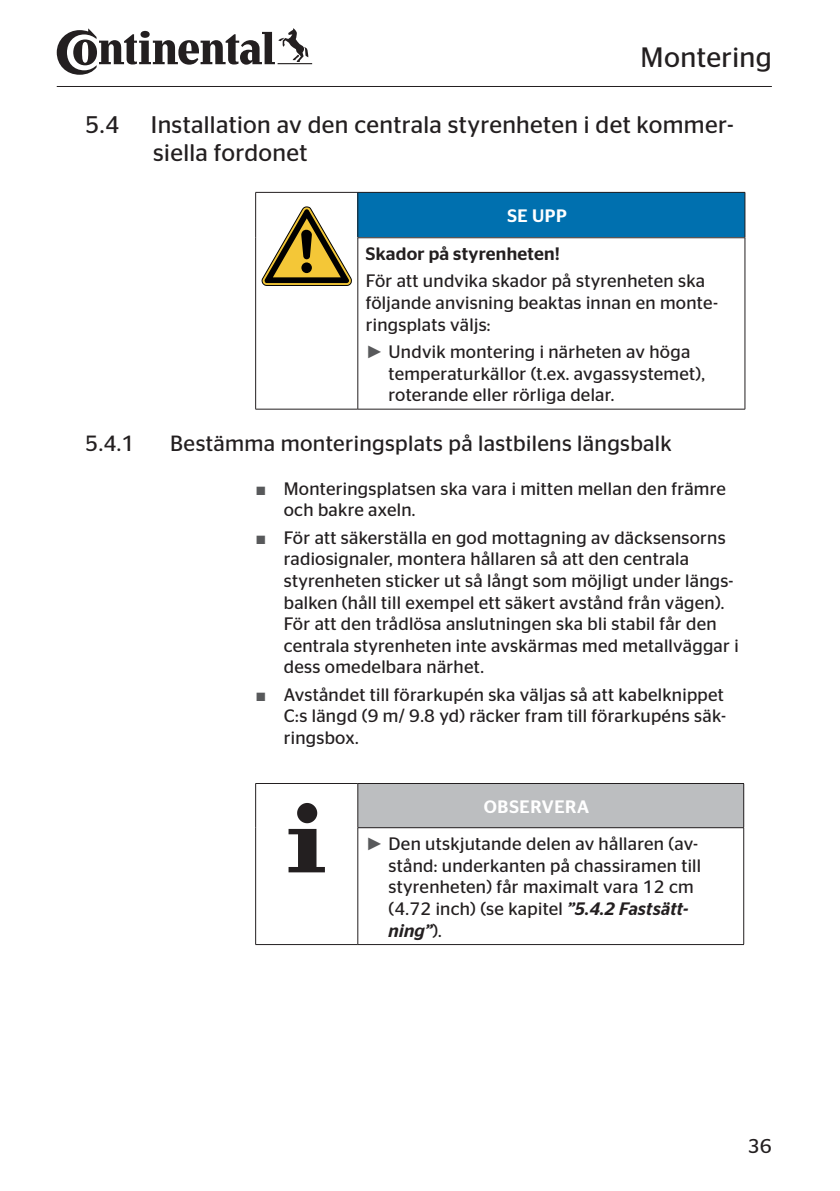
<style>
.page{position:relative;width:840px;height:1191px;background:#fff}
.page>*{position:absolute;margin:0;border:0;box-sizing:border-box;transform-origin:0 0}
.t1{font:28px "Continental Stag Sans";letter-spacing:.015em;color:#231f20}
.t2{font:24px/28.8px "Continental Stag Sans";letter-spacing:.015em;color:#231f20}
.t3{font:22px "Continental Stag Sans";letter-spacing:.015em;color:#231f20}
.t4{font:20px "Continental Stag Sans";color:#231f20}
.t5{font:18px/21.6px "Continental Stag Sans";letter-spacing:.015em;color:#231f20}
.t6{font:500 18px "Continental Stag Sans";letter-spacing:.015em;color:#231f20}
.t7{font:500 18px "Continental Stag Sans";color:#fff}
.s1{font-family:"Arial";color:#58595b}
.s2{font-weight:500;color:#fff}
.s3{font-weight:500;font-style:italic}
</style>
<div class="page">
<hr style="left:57px;top:86px;width:714px;height:1px;background:#231f20">
<svg style="left:57px;top:28px;width:255px;height:47px"></svg>
<div style="left:357px;top:192px;width:387px;height:46px;background:#0070af"></div>
<hr style="left:255px;top:409px;width:102px;height:1px;background:#231f20">
<hr style="left:255px;top:192px;width:102px;height:1px;background:#231f20">
<hr style="left:255px;top:193px;width:1px;height:45px;background:#231f20">
<hr style="left:255px;top:238px;width:1px;height:171px;background:#231f20">
<hr style="left:357px;top:238px;width:1px;height:171px;background:#231f20">
<hr style="left:744px;top:238px;width:1px;height:171px;background:#231f20">
<hr style="left:357px;top:409px;width:387px;height:1px;background:#231f20">
<hr style="left:357px;top:192px;width:387px;height:1px;background:#231f20">
<hr style="left:357px;top:193px;width:1px;height:44px;background:#231f20">
<hr style="left:744px;top:193px;width:1px;height:44px;background:#231f20">
<hr style="left:357px;top:237px;width:387px;height:1px;background:#231f20">
<svg style="left:261px;top:207px;width:90px;height:79px"></svg>
<div style="left:357px;top:783px;width:386px;height:44px;background:#bcbec0"></div>
<hr style="left:255px;top:944px;width:102px;height:1px;background:#231f20">
<hr style="left:255px;top:783px;width:102px;height:1px;background:#231f20">
<hr style="left:255px;top:783px;width:1px;height:44px;background:#231f20">
<hr style="left:255px;top:827px;width:1px;height:117px;background:#231f20">
<hr style="left:357px;top:828px;width:1px;height:116px;background:#231f20">
<hr style="left:743px;top:828px;width:1px;height:116px;background:#231f20">
<hr style="left:357px;top:944px;width:386px;height:1px;background:#231f20">
<hr style="left:357px;top:783px;width:386px;height:1px;background:#231f20">
<hr style="left:357px;top:783px;width:1px;height:44px;background:#231f20">
<hr style="left:743px;top:783px;width:1px;height:44px;background:#231f20">
<hr style="left:357px;top:827px;width:386px;height:1px;background:#231f20">
<svg style="left:297px;top:803px;width:20px;height:20px"></svg>
<svg style="left:288px;top:829px;width:37px;height:43px"></svg>
<h1 class="t1" style="left:640px;top:41px;width:133px">Montering</h1>
<h2 class="t2" style="left:85px;top:110px;width:36px">5.4</h2>
<h2 class="t2" style="left:151px;top:110px;width:584px">Installation av den centrala styrenheten i det kommer&shy;siella fordonet</h2>
<p class="t7" style="left:507px;top:206px;width:61px">SE UPP</p>
<p class="t6" style="left:365px;top:243px;width:196px">Skador på styrenheten!</p>
<p class="t5" style="left:365px;top:270px;width:353px">För att undvika skador på styrenheten ska följande anvisning beaktas innan en monte&shy;ringsplats väljs:</p>
<p class="t5" style="left:388px;top:341px;width:318px;text-indent:-23px"><span class="s1">►</span> Undvik montering i närheten av höga temperaturkällor (t.ex. avgassystemet), roterande eller rörliga delar.</p>
<p class="t3" style="left:85px;top:430px;width:51px">5.4.1</p>
<p class="t3" style="left:170px;top:430px;width:503px">Bestämma monteringsplats på lastbilens längsbalk</p>
<p class="t5" style="left:283px;top:477px;width:443px;text-indent:-28px"><span class="s1">■</span> Monteringsplatsen ska vara i mitten mellan den främre och bakre axeln.</p>
<p class="t5" style="left:283px;top:526px;width:456px;text-indent:-28px"><span class="s1">■</span> För att säkerställa en god mottagning av däcksensorns radiosignaler, montera hållaren så att den centrala styrenheten sticker ut så långt som möjligt under längs&shy;balken (håll till exempel ett säkert avstånd från vägen).<br>För att den trådlösa anslutningen ska bli stabil får den centrala styrenheten inte avskärmas med metallväggar i dess omedelbara närhet.</p>
<p class="t5" style="left:283px;top:683px;width:443px;text-align:justify;text-indent:-28px"><span class="s1">■</span> Avståndet till förarkupén ska väljas så att kabelknippet C:s längd (9 m/ 9.8 yd) räcker fram till förarkupéns säk&shy;ringsbox.</p>
<p class="t5" style="left:365px;top:787px;width:333px;line-height:37.2px;text-align:center"><span class="s2">OBSERVERA<br></span><span class="s1">►</span> Den utskjutande delen av hållaren (av-</p>
<p class="t5" style="left:388px;top:854px;width:314px">stånd: underkanten på chassiramen till styrenheten) får maximalt vara 12 cm (4.72 inch) (se kapitel <span class="s3">”5.4.2 Fastsätt&shy;ning”</span>).</p>
<p class="t4" style="left:747px;top:1134px;width:25px">36</p>
</div>
